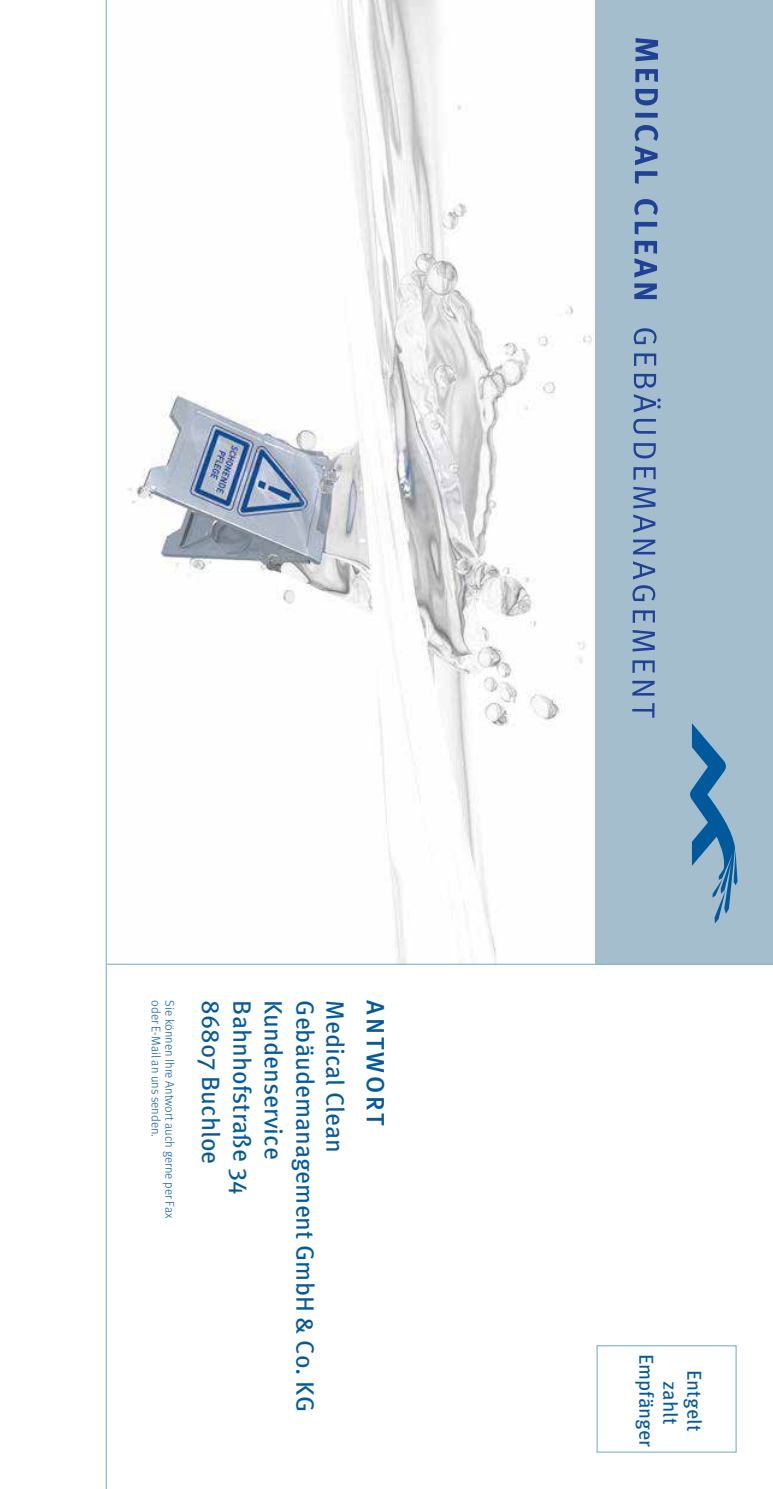
<style>
.page{position:relative;width:773px;height:1489px;background:#fff}
.page>*{position:absolute;margin:0;border:0;box-sizing:border-box;transform-origin:0 0}
.t1{font:25px "Meta Pro";color:#03599b}
.t2{font:500 25px "Meta Pro";letter-spacing:.12em;color:#03599b}
.t3{font:20px/24px "Meta Pro";color:#03599b;text-align:center}
.t4{font:300 12.5px "Meta Pro";color:#03599b}
</style>
<div class="page">
<img style="left:127px;top:0;width:465px;height:963px">
<div style="left:595px;top:0;width:177px;height:964px;background:#a4becd"></div>
<div style="left:596px;top:1344px;width:140px;height:108px;border:1px solid #8ab9c9"></div>
<svg style="left:690px;top:723px;width:47px;height:200px"></svg>
<hr style="left:106px;top:963px;width:666px;height:1px;background:#8ab9c9">
<hr style="left:106px;top:0;width:1px;height:1488px;background:#8ab9c9">
<svg style="left:635px;top:38px;width:23px;height:23px"></svg>
<svg style="left:635px;top:69px;width:22px;height:13px"></svg>
<svg style="left:635px;top:89px;width:22px;height:16px"></svg>
<div style="left:635px;top:113px;width:22px;height:5px;background:#1f4295"></div>
<svg style="left:634px;top:125px;width:24px;height:40px"></svg>
<svg style="left:634px;top:171px;width:23px;height:13px"></svg>
<svg style="left:634px;top:199px;width:23px;height:16px"></svg>
<svg style="left:634px;top:222px;width:23px;height:12px"></svg>
<svg style="left:634px;top:241px;width:23px;height:36px"></svg>
<svg style="left:634px;top:283px;width:22px;height:16px"></svg>
<svg style="left:633px;top:328px;width:23px;height:16px"></svg>
<svg style="left:634px;top:353px;width:22px;height:13px"></svg>
<svg style="left:633px;top:374px;width:23px;height:14px"></svg>
<svg style="left:633px;top:394px;width:27px;height:18px"></svg>
<svg style="left:633px;top:419px;width:22px;height:14px"></svg>
<svg style="left:633px;top:443px;width:22px;height:15px"></svg>
<svg style="left:633px;top:467px;width:22px;height:12px"></svg>
<svg style="left:633px;top:487px;width:22px;height:21px"></svg>
<svg style="left:633px;top:514px;width:22px;height:18px"></svg>
<svg style="left:633px;top:539px;width:22px;height:15px"></svg>
<svg style="left:633px;top:561px;width:22px;height:18px"></svg>
<svg style="left:632px;top:585px;width:23px;height:16px"></svg>
<svg style="left:632px;top:610px;width:22px;height:13px"></svg>
<svg style="left:632px;top:630px;width:22px;height:21px"></svg>
<svg style="left:632px;top:660px;width:22px;height:12px"></svg>
<svg style="left:632px;top:680px;width:22px;height:15px"></svg>
<svg style="left:632px;top:703px;width:22px;height:14px"></svg>
<p class="t4" style="left:179px;top:1000px;width:219px;rotate:90deg">Sie können Ihre Antwort auch gerne per Fax</p>
<p class="t1" style="left:230px;top:1000px;width:165px;rotate:90deg">86807 Buchloe</p>
<p class="t1" style="left:261px;top:1000px;width:196px;rotate:90deg">Bahnhofstraße 34</p>
<p class="t4" style="left:165px;top:1000px;width:138px;rotate:90deg">oder E-Mail an uns senden.</p>
<p class="t1" style="left:292px;top:1000px;width:161px;rotate:90deg">Kundenservice</p>
<p class="t1" style="left:324px;top:1000px;width:413px;rotate:90deg">Gebäudemanagement GmbH &amp; Co. KG</p>
<p class="t1" style="left:354px;top:1000px;width:154px;rotate:90deg">Medical Clean</p>
<p class="t2" style="left:394px;top:1000px;width:127px;rotate:90deg">ANTWORT</p>
<p class="t3" style="left:707px;top:1353px;width:95px;rotate:90deg">Entgelt zahlt<br>Empfänger</p>
</div>
